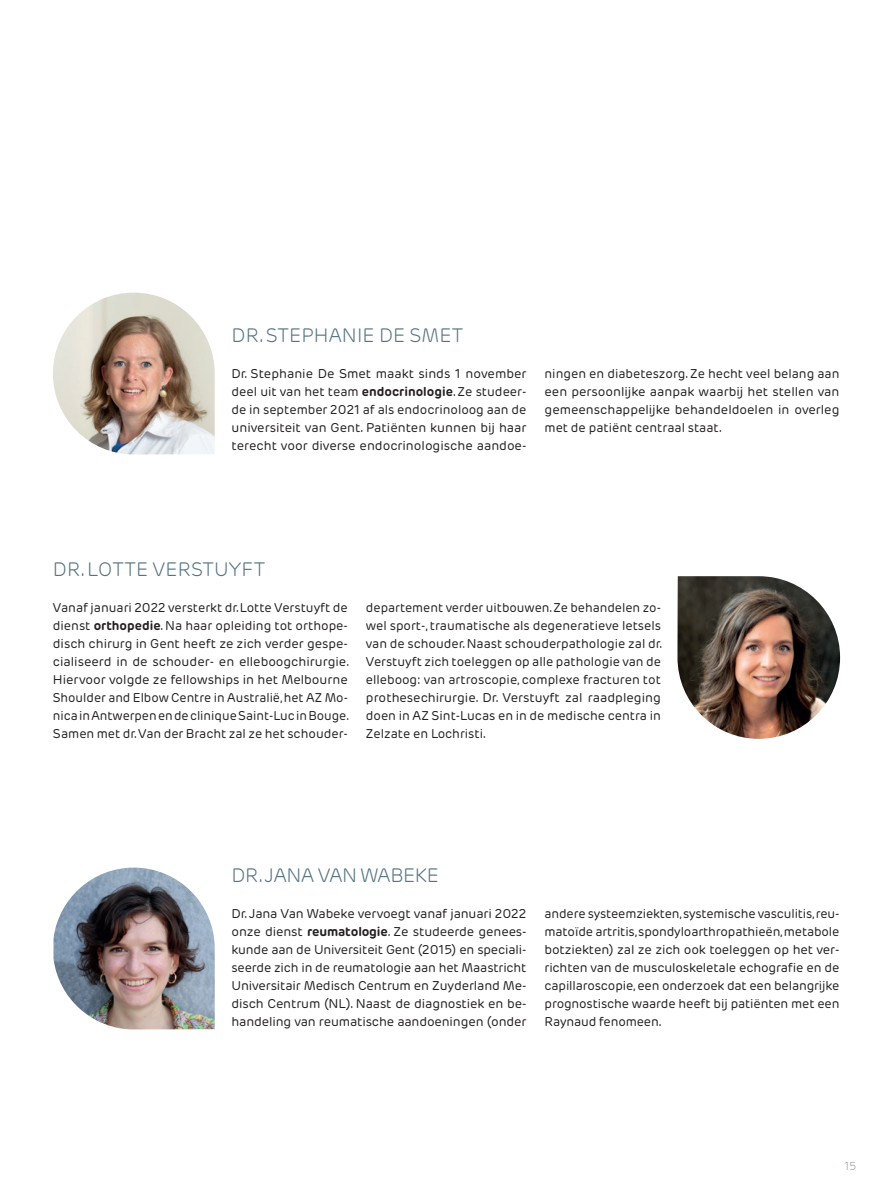
<style>
.page{position:relative;width:893px;height:1191px;background:#fff}
.page>*{position:absolute;margin:0;border:0;box-sizing:border-box;transform-origin:0 0}
.Naam_nieuwe_artsen{font:300 19.5px "Rubrik New";letter-spacing:.005em;color:#557482}
.Naam_nieuwe_artsen-2{font:300 19.5px "Rubrik New";letter-spacing:-.015em;color:#557482}
.Broodtekst{font:12.75px/18px "Rubrik New";color:#231f20;text-align:justify}
.t1{font:200 11.55px "Rubrik New";color:#557482}
.s1{font-weight:700}
</style>
<div class="page">
<img style="left:677px;top:576px;width:163px;height:163px">
<img style="left:53px;top:293px;width:162px;height:161px">
<img style="left:54px;top:867px;width:161px;height:162px">
<p class="Naam_nieuwe_artsen" style="left:232px;top:324px;width:233px">DR. STEPHANIE DE SMET</p>
<p class="Broodtekst" style="left:231px;top:365px;width:297px">Dr. Stephanie De Smet maakt sinds 1 november deel uit van het team <span class="s1">endocrinologie</span>. Ze studeer&shy;de in september 2021 af als endocrinoloog aan de universiteit van Gent. Patiënten kunnen bij haar terecht voor diverse endocrinologische aandoe-</p>
<p class="Broodtekst" style="left:544px;top:365px;width:296px">ningen en diabeteszorg. Ze hecht veel belang aan een persoonlijke aanpak waarbij het stellen van gemeenschappelijke behandeldoelen in overleg met de patiënt centraal staat.</p>
<p class="Naam_nieuwe_artsen" style="left:53px;top:558px;width:214px">DR. LOTTE VERSTUYFT</p>
<p class="Broodtekst" style="left:53px;top:599px;width:298px">Vanaf januari 2022 versterkt dr. Lotte Verstuyft de dienst <span class="s1">orthopedie</span>. Na haar opleiding tot orthope&shy;disch chirurg in Gent heeft ze zich verder gespe&shy;cialiseerd in de schouder- en elleboogchirurgie.<br>Hiervoor volgde ze fellowships in het Melbourne Shoulder and Elbow Centre in Australië, het AZ Mo&shy;nica in Antwerpen en de clinique Saint-Luc in Bouge.<br>Samen met dr. Van der Bracht zal ze het schouder-</p>
<p class="Broodtekst" style="left:366px;top:599px;width:298px">departement verder uitbouwen. Ze behandelen zo&shy;wel sport-, traumatische als degeneratieve letsels van de schouder. Naast schouderpathologie zal dr.<br>Verstuyft zich toeleggen op alle pathologie van de elleboog: van artroscopie, complexe fracturen tot prothesechirurgie. Dr. Verstuyft zal raadpleging doen in AZ Sint-Lucas en in de medische centra in Zelzate en Lochristi.</p>
<p class="Naam_nieuwe_artsen-2" style="left:232px;top:864px;width:209px">DR. JANA VAN WABEKE</p>
<p class="Broodtekst" style="left:231px;top:905px;width:297px">Dr. Jana Van Wabeke vervoegt vanaf januari 2022 onze dienst <span class="s1">reumatologie</span>. Ze studeerde genees&shy;kunde aan de Universiteit Gent (2015) en speciali&shy;seerde zich in de reumatologie aan het Maastricht Universitair Medisch Centrum en Zuyderland Me&shy;disch Centrum (NL). Naast de diagnostiek en be&shy;handeling van reumatische aandoeningen (onder</p>
<p class="Broodtekst" style="left:544px;top:905px;width:297px">andere systeemziekten, systemische vasculitis, reu&shy;matoïde artritis, spondyloarthropathieën, metabole botziekten) zal ze zich ook toeleggen op het ver&shy;richten van de musculoskeletale echografie en de capillaroscopie, een onderzoek dat een belangrijke prognostische waarde heeft bij patiënten met een Raynaud fenomeen.</p>
<p class="t1" style="left:845px;top:1159px;width:13px">15</p>
</div>
